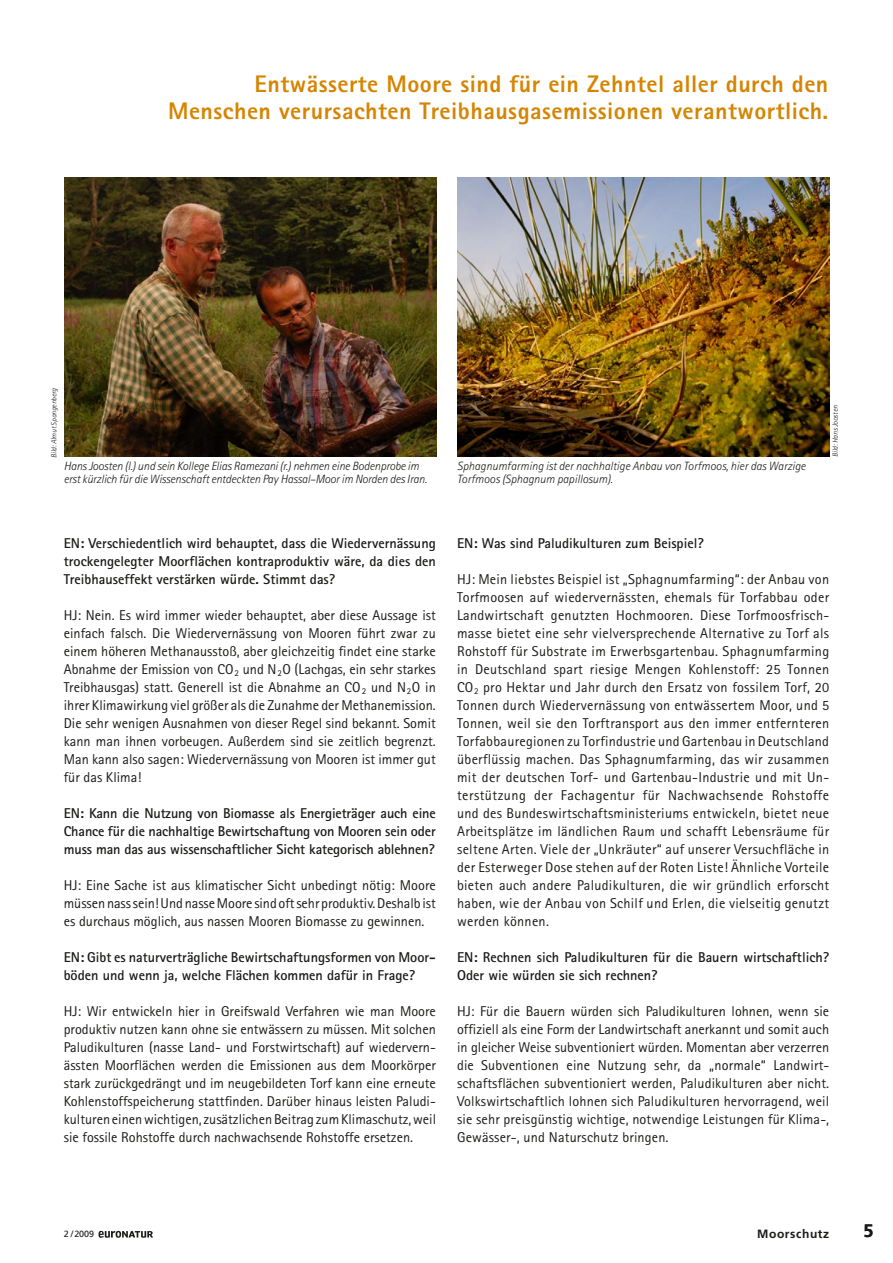
<style>
.page{position:relative;width:893px;height:1263px;background:#fff}
.page>*{position:absolute;margin:0;border:0;box-sizing:border-box;transform-origin:0 0}
.t1{font:800 24px/27px "Rotis Sans Serif";letter-spacing:.02em;color:#d58500;text-align:right}
.t2{font:700 18px "Frutiger";color:#1a1a18}
.t3{font:14.25px/18px "Rotis Sans Serif";color:#1a1a18;text-align:justify}
.t4{font:700 14.25px/18px "Rotis Sans Serif";color:#1a1a18;text-align:justify}
.t5{font:italic 300 12px/13.5px "Rotis Sans Serif";letter-spacing:-.01em;color:#1a1a18}
.t6{font:700 12px "Frutiger";letter-spacing:.05em;color:#1a1a18}
.t7{font:9px "Frutiger";color:#1a1a18}
.t8{font:italic 300 7.5px "Rotis Sans Serif";letter-spacing:-.005em;color:#1a1a18}
</style>
<div class="page">
<svg style="left:99px;top:1231px;width:54px;height:7px"></svg>
<img style="left:457px;top:178px;width:372px;height:279px">
<img style="left:65px;top:178px;width:372px;height:279px">
<p class="t8" style="left:50px;top:458px;width:71px;rotate:-90deg">Bild: Almut Spangenberg</p>
<h1 class="t1" style="left:168px;top:70px;width:662px">Entwässerte Moore sind für ein Zehntel aller durch den<br>Menschen verursachten Treibhausgasemissionen verantwortlich.</h1>
<p class="t8" style="left:831px;top:457px;width:53px;rotate:-90deg">Bild: Hans Joosten</p>
<p class="t5" style="left:64px;top:459px;width:365px">Hans Joosten (l.) und sein Kollege Elias Ramezani (r.) nehmen eine Bodenprobe im erst kürzlich für die Wissenschaft entdeckten Pay Hassal–Moor im Norden des Iran.</p>
<p class="t5" style="left:457px;top:459px;width:350px">Sphagnumfarming ist der nachhaltige Anbau von Torfmoos, hier das Warzige<br>Torfmoos (Sphagnum papillosum).</p>
<p class="t4" style="left:64px;top:534px;width:374px">EN: Verschiedentlich wird behauptet, dass die Wiedervernässung trockengelegter Moorflächen kontraproduktiv wäre, da dies den Treibhauseffekt verstärken würde. Stimmt das?</p>
<p class="t3" style="left:64px;top:606px;width:374px">HJ: Nein. Es wird immer wieder behauptet, aber diese Aussage ist einfach falsch. Die Wiedervernässung von Mooren führt zwar zu einem höheren Methanausstoß, aber gleichzeitig findet eine starke Abnahme der Emission von CO<sub>2</sub> und N<sub>2</sub>O (Lachgas, ein sehr starkes Treibhausgas) statt. Generell ist die Abnahme an CO<sub>2</sub> und N<sub>2</sub>O in ihrer Klimawirkung viel größer als die Zunahme der Methanemission.<br>Die sehr wenigen Ausnahmen von dieser Regel sind bekannt. Somit kann man ihnen vorbeugen. Außerdem sind sie zeitlich begrenzt.<br>Man kann also sagen: Wiedervernässung von Mooren ist immer gut für das Klima!</p>
<p class="t4" style="left:64px;top:804px;width:374px">EN: Kann die Nutzung von Biomasse als Energieträger auch eine Chance für die nachhaltige Bewirtschaftung von Mooren sein oder muss man das aus wissenschaftlicher Sicht kategorisch ablehnen?</p>
<p class="t3" style="left:64px;top:876px;width:374px">HJ: Eine Sache ist aus klimatischer Sicht unbedingt nötig: Moore müssen nass sein! Und nasse Moore sind oft sehr produktiv. Deshalb ist es durchaus möglich, aus nassen Mooren Biomasse zu gewinnen.</p>
<p class="t4" style="left:64px;top:948px;width:374px">EN: Gibt es naturverträgliche Bewirtschaftungsformen von Moor&shy;böden und wenn ja, welche Flächen kommen dafür in Frage?</p>
<p class="t3" style="left:64px;top:1002px;width:374px">HJ: Wir entwickeln hier in Greifswald Verfahren wie man Moore produktiv nutzen kann ohne sie entwässern zu müssen. Mit solchen Paludikulturen (nasse Land- und Forstwirtschaft) auf wiedervern&shy;ässten Moorflächen werden die Emissionen aus dem Moorkörper stark zurückgedrängt und im neugebildeten Torf kann eine erneute Kohlenstoffspeicherung stattfinden. Darüber hinaus leisten Paludi&shy;kulturen einen wichtigen, zusätzlichen Beitrag zum Klimaschutz, weil sie fossile Rohstoffe durch nachwachsende Rohstoffe ersetzen.</p>
<p class="t4" style="left:457px;top:534px;width:248px">EN: Was sind Paludikulturen zum Beispiel?</p>
<p class="t3" style="left:457px;top:570px;width:374px">HJ: Mein liebstes Beispiel ist „Sphagnumfarming“: der Anbau von Torfmoosen auf wiedervernässten, ehemals für Torfabbau oder Landwirtschaft genutzten Hochmooren. Diese Torfmoosfrisch&shy;masse bietet eine sehr vielversprechende Alternative zu Torf als Rohstoff für Substrate im Erwerbsgartenbau. Sphagnumfarming in Deutschland spart riesige Mengen Kohlenstoff: 25 Tonnen CO<sub>2</sub> pro Hektar und Jahr durch den Ersatz von fossilem Torf, 20<br>Tonnen durch Wiedervernässung von entwässertem Moor, und 5<br>Tonnen, weil sie den Torftransport aus den immer entfernteren Torfabbauregionen zu Torfindustrie und Gartenbau in Deutschland überflüssig machen. Das Sphagnumfarming, das wir zusammen mit der deutschen Torf- und Gartenbau-Industrie und mit Un&shy;terstützung der Fachagentur für Nachwachsende Rohstoffe und des Bundeswirtschaftsministeriums entwickeln, bietet neue Arbeitsplätze im ländlichen Raum und schafft Lebensräume für seltene Arten. Viele der „Unkräuter“ auf unserer Versuchfläche in der Esterweger Dose stehen auf der Roten Liste! Ähnliche Vorteile bieten auch andere Paludikulturen, die wir gründlich erforscht haben, wie der Anbau von Schilf und Erlen, die vielseitig genutzt werden können.</p>
<p class="t4" style="left:457px;top:948px;width:374px">EN: Rechnen sich Paludikulturen für die Bauern wirtschaftlich?<br>Oder wie würden sie sich rechnen?</p>
<p class="t3" style="left:457px;top:1002px;width:374px">HJ: Für die Bauern würden sich Paludikulturen lohnen, wenn sie offiziell als eine Form der Landwirtschaft anerkannt und somit auch in gleicher Weise subventioniert würden. Momentan aber verzerren die Subventionen eine Nutzung sehr, da „normale“ Landwirt&shy;schaftsflächen subventioniert werden, Paludikulturen aber nicht.<br>Volkswirtschaftlich lohnen sich Paludikulturen hervorragend, weil sie sehr preisgünstig wichtige, notwendige Leistungen für Klima-, Gewässer-, und Naturschutz bringen.</p>
<p class="t7" style="left:64px;top:1229px;width:32px">2 /2009</p>
<p class="t2" style="left:863px;top:1220px;width:12px">5</p>
<p class="t6" style="left:757px;top:1226px;width:74px">Moorschutz</p>
</div>
